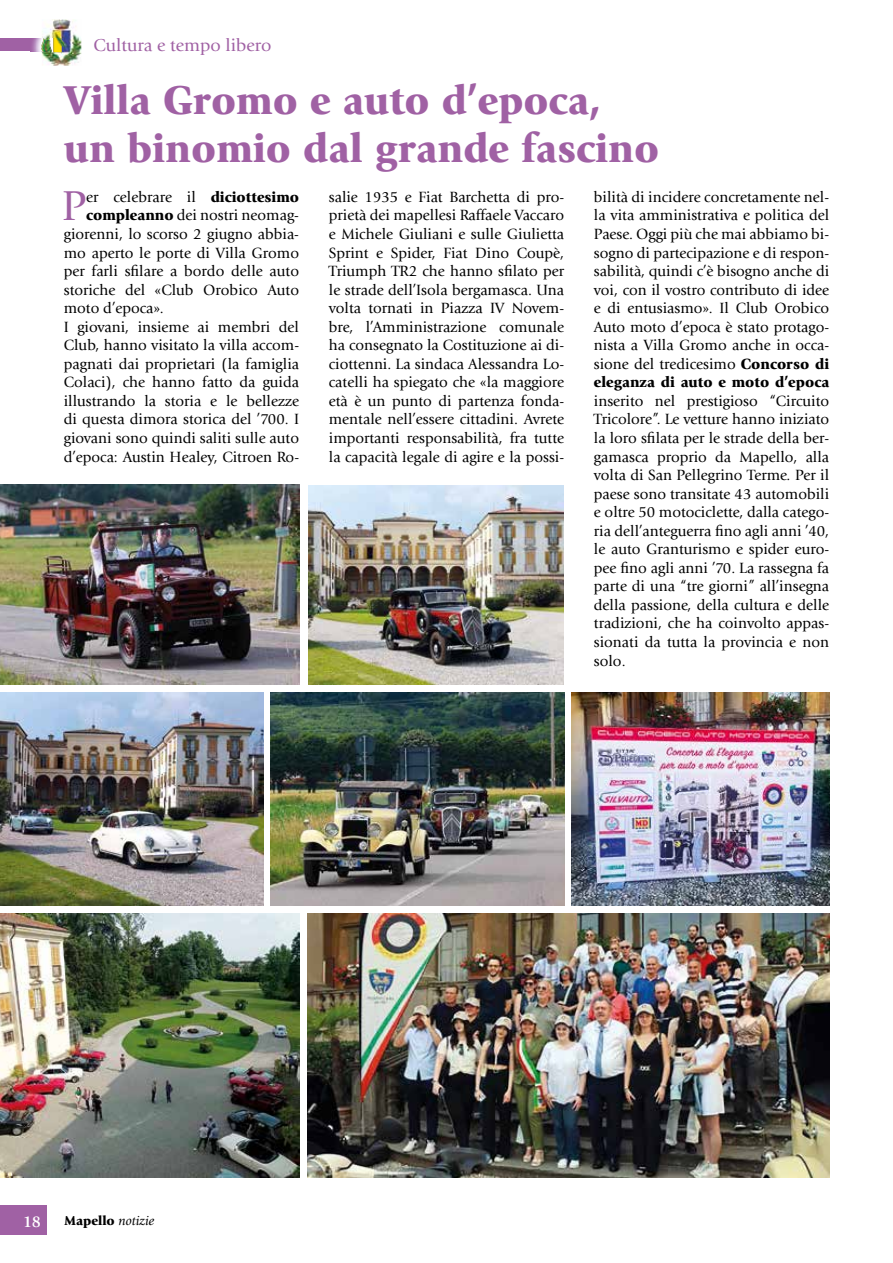
<style>
.page{position:relative;width:893px;height:1263px;background:#fff}
.page>*{position:absolute;margin:0;border:0;box-sizing:border-box;transform-origin:0 0}
.t1{font:43.5px "Giovanni";color:#a061a4}
.t2{font:900 42px/48px "Giovanni";color:#a061a4}
.t3{font:18px "Giovanni";color:#a061a4}
.t4{font:700 16.5px "Giovanni";color:#fff}
.t5{font:15.45px/18.6px "Giovanni";color:#000;text-align:justify}
.t6{font:900 13.5px "Giovanni";color:#000}
.s1{font-weight:900}
.s2{font-weight:400;font-style:italic}
</style>
<div class="page">
<div style="left:0;top:1205px;width:47px;height:30px;background:#a061a4"></div>
<div style="left:0;top:38px;width:64px;height:13px;background:#a061a4"></div>
<img style="left:31px;top:40px;width:51px;height:14px">
<svg style="left:31px;top:38px;width:11px;height:13px"></svg>
<img style="left:42px;top:19px;width:39px;height:47px">
<img style="left:42px;top:38px;width:22px;height:13px">
<img style="left:0;top:914px;width:299px;height:264px">
<img style="left:0;top:692px;width:264px;height:214px">
<img style="left:0;top:485px;width:299px;height:200px">
<img style="left:271px;top:693px;width:293px;height:213px">
<img style="left:307px;top:914px;width:522px;height:263px">
<img style="left:572px;top:693px;width:257px;height:213px">
<img style="left:308px;top:485px;width:255px;height:200px">
<p class="t3" style="left:94px;top:35px;width:179px">Cultura e tempo libero</p>
<h2 class="t2" style="left:64px;top:76px;width:597px">Villa Gromo e auto d’epoca, un binomio dal grande fascino</h2>
<h1 class="t1" style="left:62px;top:182px;width:26px">P</h1>
<p class="t5" style="left:86px;top:188px;width:214px">er celebrare il <span class="s1">diciottesimo</span></p>
<p class="t5" style="left:329px;top:188px;width:237px">salie 1935 e Fiat Barchetta di pro&shy;prietà dei mapellesi Raffaele Vaccaro e Michele Giuliani e sulle Giulietta Sprint e Spider, Fiat Dino Coupè, Triumph TR2 che hanno sfilato per le strade dell’Isola bergamasca. Una volta tornati in Piazza IV Novem&shy;bre, l’Amministrazione comunale ha consegnato la Costituzione ai di&shy;ciottenni. La sindaca Alessandra Lo&shy;catelli ha spiegato che «la maggiore età è un punto di partenza fonda&shy;mentale nell’essere cittadini. Avrete importanti responsabilità, fra tutte la capacità legale di agire e la possi-</p>
<p class="t5" style="left:594px;top:188px;width:237px">bilità di incidere concretamente nel&shy;la vita amministrativa e politica del Paese. Oggi più che mai abbiamo bi&shy;sogno di partecipazione e di respon&shy;sabilità, quindi c’è bisogno anche di voi, con il vostro contributo di idee e di entusiasmo». Il Club Orobico Auto moto d’epoca è stato protago&shy;nista a Villa Gromo anche in occa&shy;sione del tredicesimo <span class="s1">Concorso di eleganza di auto e moto d’epoca</span></p>
<p class="t5" style="left:86px;top:206px;width:214px"><span class="s1">compleanno</span> dei nostri neomag-</p>
<p class="t5" style="left:64px;top:225px;width:237px">giorenni, lo scorso 2 giugno abbia-</p>
<p class="t5" style="left:64px;top:243px;width:237px">mo aperto le porte di Villa Gromo</p>
<p class="t5" style="left:64px;top:262px;width:237px">per farli sfilare a bordo delle auto</p>
<p class="t5" style="left:64px;top:280px;width:237px">storiche del «Club Orobico Auto</p>
<p class="t5" style="left:64px;top:299px;width:102px">moto d’epoca».</p>
<p class="t5" style="left:64px;top:318px;width:237px">I giovani, insieme ai membri del</p>
<p class="t5" style="left:64px;top:336px;width:237px">Club, hanno visitato la villa accom-</p>
<p class="t5" style="left:64px;top:355px;width:237px">pagnati dai proprietari (la famiglia</p>
<p class="t5" style="left:64px;top:373px;width:237px">Colaci), che hanno fatto da guida</p>
<p class="t5" style="left:64px;top:392px;width:237px">illustrando la storia e le bellezze</p>
<p class="t5" style="left:64px;top:410px;width:237px">di questa dimora storica del ’700. I</p>
<p class="t5" style="left:64px;top:429px;width:237px">giovani sono quindi saliti sulle auto</p>
<p class="t5" style="left:64px;top:447px;width:237px">d’epoca: Austin Healey, Citroen Ro-</p>
<p class="t5" style="left:594px;top:392px;width:237px">inserito nel prestigioso “Circuito Tricolore”. Le vetture hanno iniziato la loro sfilata per le strade della ber&shy;gamasca proprio da Mapello, alla volta di San Pellegrino Terme. Per il paese sono transitate 43 automobili e oltre 50 motociclette, dalla catego&shy;ria dell’anteguerra fino agli anni ’40, le auto Granturismo e spider euro&shy;pee fino agli anni ’70. La rassegna fa parte di una “tre giorni” all’insegna della passione, della cultura e delle tradizioni, che ha coinvolto appas&shy;sionati da tutta la provincia e non solo.</p>
<p class="t4" style="left:23px;top:1212px;width:20px">18</p>
<p class="t6" style="left:65px;top:1213px;width:91px">Mapello <span class="s2">notizie</span></p>
</div>
